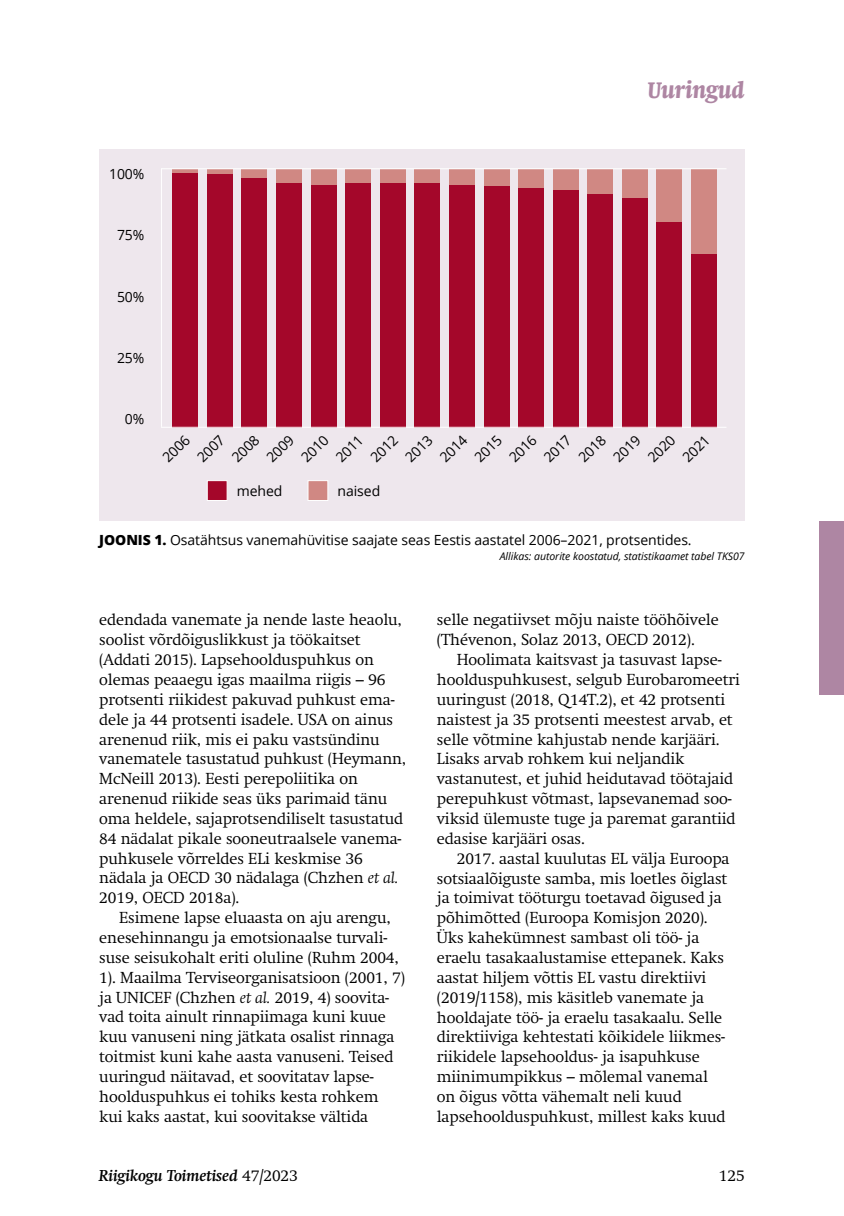
<style>
.page{position:relative;width:844px;height:1216px;background:#fff}
.page>*{position:absolute;margin:0;border:0;box-sizing:border-box;transform-origin:0 0}
.t1{font:italic 700 condensed 24.5px "Swift";letter-spacing:-.005em;color:#ae86a3}
.t2{font:300 15.75px/19.8px "Swift";letter-spacing:-.005em;color:#000}
.t3{font:italic 700 15.75px "Swift";letter-spacing:-.005em;color:#000}
.t4{font:14px "Open Sans";letter-spacing:-.005em;color:#000}
.t5{font:italic 10.5px "Open Sans";letter-spacing:-.005em;color:#000}
.s1{font-weight:800}
.s2{font-style:italic}
.s3{font-weight:300;font-style:normal}
</style>
<div class="page">
<div style="left:99px;top:150px;width:645px;height:371px;background:#eee7ed"></div>
<hr style="left:161px;top:169px;width:1px;height:258px;background:#fff">
<div style="left:173px;top:173px;width:25px;height:254px;background:#a4072a"></div>
<div style="left:207px;top:174px;width:25px;height:253px;background:#a4072a"></div>
<div style="left:242px;top:169px;width:25px;height:258px;background:#d08883"></div>
<div style="left:242px;top:178px;width:25px;height:249px;background:#a4072a"></div>
<div style="left:276px;top:169px;width:25px;height:258px;background:#d08883"></div>
<div style="left:276px;top:183px;width:25px;height:244px;background:#a4072a"></div>
<div style="left:311px;top:169px;width:25px;height:258px;background:#d08883"></div>
<div style="left:311px;top:185px;width:25px;height:242px;background:#a4072a"></div>
<div style="left:345px;top:169px;width:25px;height:258px;background:#d08883"></div>
<div style="left:345px;top:183px;width:25px;height:244px;background:#a4072a"></div>
<div style="left:380px;top:169px;width:25px;height:258px;background:#d08883"></div>
<div style="left:380px;top:183px;width:25px;height:244px;background:#a4072a"></div>
<div style="left:414px;top:169px;width:26px;height:258px;background:#d08883"></div>
<div style="left:414px;top:183px;width:26px;height:244px;background:#a4072a"></div>
<div style="left:449px;top:169px;width:25px;height:258px;background:#d08883"></div>
<div style="left:449px;top:185px;width:25px;height:242px;background:#a4072a"></div>
<div style="left:484px;top:169px;width:25px;height:258px;background:#d08883"></div>
<div style="left:484px;top:186px;width:25px;height:241px;background:#a4072a"></div>
<div style="left:518px;top:169px;width:25px;height:258px;background:#d08883"></div>
<div style="left:518px;top:189px;width:25px;height:238px;background:#a4072a"></div>
<div style="left:553px;top:169px;width:25px;height:258px;background:#d08883"></div>
<div style="left:553px;top:190px;width:25px;height:237px;background:#a4072a"></div>
<div style="left:587px;top:169px;width:25px;height:258px;background:#d08883"></div>
<div style="left:587px;top:194px;width:25px;height:233px;background:#a4072a"></div>
<div style="left:622px;top:169px;width:25px;height:258px;background:#d08883"></div>
<div style="left:622px;top:198px;width:25px;height:229px;background:#a4072a"></div>
<div style="left:656px;top:169px;width:25px;height:258px;background:#d08883"></div>
<div style="left:656px;top:222px;width:25px;height:205px;background:#a4072a"></div>
<div style="left:691px;top:169px;width:25px;height:258px;background:#d08883"></div>
<div style="left:691px;top:254px;width:25px;height:173px;background:#a4072a"></div>
<hr style="left:161px;top:427px;width:565px;height:1px;background:#fff">
<hr style="left:161px;top:168px;width:565px;height:1px;background:#fff">
<div style="left:207px;top:480px;width:20px;height:20px;background:#a4072a;border:1px solid #fff"></div>
<div style="left:308px;top:480px;width:20px;height:20px;background:#d08883;border:1px solid #fff"></div>
<div style="left:819px;top:521px;width:24px;height:173px;background:#ae86a3"></div>
<h1 class="t1" style="left:647px;top:76px;width:98px">Uuringud</h1>
<p class="t4" style="left:109px;top:165px;width:37px">100%</p>
<p class="t4" style="left:117px;top:226px;width:29px">75%</p>
<p class="t4" style="left:117px;top:287px;width:29px">50%</p>
<p class="t4" style="left:117px;top:348px;width:29px">25%</p>
<p class="t4" style="left:125px;top:409px;width:21px">0%</p>
<p class="t4" style="left:158px;top:453px;width:33px;rotate:-45deg">2006</p>
<p class="t4" style="left:193px;top:453px;width:33px;rotate:-45deg">2007</p>
<p class="t4" style="left:227px;top:453px;width:33px;rotate:-45deg">2008</p>
<p class="t4" style="left:262px;top:453px;width:33px;rotate:-45deg">2009</p>
<p class="t4" style="left:297px;top:453px;width:33px;rotate:-45deg">2010</p>
<p class="t4" style="left:331px;top:453px;width:33px;rotate:-45deg">2011</p>
<p class="t4" style="left:366px;top:453px;width:33px;rotate:-45deg">2012</p>
<p class="t4" style="left:401px;top:453px;width:33px;rotate:-45deg">2013</p>
<p class="t4" style="left:435px;top:453px;width:33px;rotate:-45deg">2014</p>
<p class="t4" style="left:470px;top:453px;width:33px;rotate:-45deg">2015</p>
<p class="t4" style="left:504px;top:453px;width:33px;rotate:-45deg">2016</p>
<p class="t4" style="left:539px;top:453px;width:33px;rotate:-45deg">2017</p>
<p class="t4" style="left:574px;top:453px;width:33px;rotate:-45deg">2018</p>
<p class="t4" style="left:608px;top:453px;width:33px;rotate:-45deg">2019</p>
<p class="t4" style="left:643px;top:453px;width:33px;rotate:-45deg">2020</p>
<p class="t4" style="left:678px;top:453px;width:33px;rotate:-45deg">2021</p>
<p class="t4" style="left:237px;top:481px;width:47px">mehed</p>
<p class="t4" style="left:337px;top:481px;width:44px">naised</p>
<p class="t4" style="left:99px;top:530px;width:593px"><span class="s1">JOONIS 1.</span> Osatähtsus vanemahüvitise saajate seas Eestis aastatel 2006–2021, protsentides.</p>
<p class="t5" style="left:499px;top:548px;width:246px">Allikas: autorite koostatud, statistikaamet tabel TKS07</p>
<p class="t2" style="left:99px;top:610px;width:308px">edendada vanemate ja nende laste heaolu, soolist võrdõiguslikkust ja töökaitset (Addati 2015). Lapsehoolduspuhkus on olemas peaaegu igas maailma riigis – 96 protsenti riikidest pakuvad puhkust ema&shy;dele ja 44 protsenti isadele. USA on ainus arenenud riik, mis ei paku vastsündinu vanematele tasustatud puhkust (Heymann, McNeill 2013). Eesti perepoliitika on arenenud riikide seas üks parimaid tänu oma heldele, sajaprotsendiliselt tasustatud 84 nädalat pikale sooneutraalsele vanema&shy;puhkusele võrreldes ELi keskmise 36 nädala ja OECD 30 nädalaga (Chzhen <span class="s2">et al.<br></span>2019, OECD 2018a).</p>
<p class="t2" style="left:99px;top:907px;width:307px;text-indent:20px">Esimene lapse eluaasta on aju arengu, enesehinnangu ja emotsionaalse turvali&shy;suse seisukohalt eriti oluline (Ruhm 2004, 1). Maailma Terviseorganisatsioon (2001, 7) ja UNICEF (Chzhen <span class="s2">et al.</span> 2019, 4) soovita&shy;vad toita ainult rinnapiimaga kuni kuue kuu vanuseni ning jätkata osalist rinnaga toitmist kuni kahe aasta vanuseni. Teised uuringud näitavad, et soovitatav lapse&shy;hoolduspuhkus ei tohiks kesta rohkem kui kaks aastat, kui soovitakse vältida</p>
<p class="t2" style="left:437px;top:610px;width:283px">selle negatiivset mõju naiste tööhõivele (Thévenon, Solaz 2013, OECD 2012).</p>
<p class="t2" style="left:437px;top:650px;width:304px;text-indent:20px">Hoolimata kaitsvast ja tasuvast lapse&shy;hoolduspuhkusest, selgub Eurobaromeetri uuringust (2018, Q14T.2), et 42 protsenti naistest ja 35 protsenti meestest arvab, et selle võtmine kahjustab nende karjääri.<br>Lisaks arvab rohkem kui neljandik vastanutest, et juhid heidutavad töötajaid perepuhkust võtmast, lapsevanemad soo&shy;viksid ülemuste tuge ja paremat garantiid edasise karjääri osas.</p>
<p class="t2" style="left:437px;top:848px;width:294px;text-indent:20px">2017. aastal kuulutas EL välja Euroopa sotsiaalõiguste samba, mis loetles õiglast ja toimivat tööturgu toetavad õigused ja põhimõtted (Euroopa Komisjon 2020).<br>Üks kahekümnest sambast oli töö- ja eraelu tasakaalustamise ettepanek. Kaks aastat hiljem võttis EL vastu direktiivi (2019/1158), mis käsitleb vanemate ja hooldajate töö- ja eraelu tasakaalu. Selle direktiiviga kehtestati kõikidele liikmes&shy;riikidele lapsehooldus- ja isapuhkuse miinimumpikkus – mõlemal vanemal on õigus võtta vähemalt neli kuud lapsehoolduspuhkust, millest kaks kuud</p>
<p class="t3" style="left:99px;top:1166px;width:200px">Riigikogu Toimetised <span class="s3">47/2023</span></p>
<p class="t2" style="left:718px;top:1165px;width:27px">125</p>
</div>
